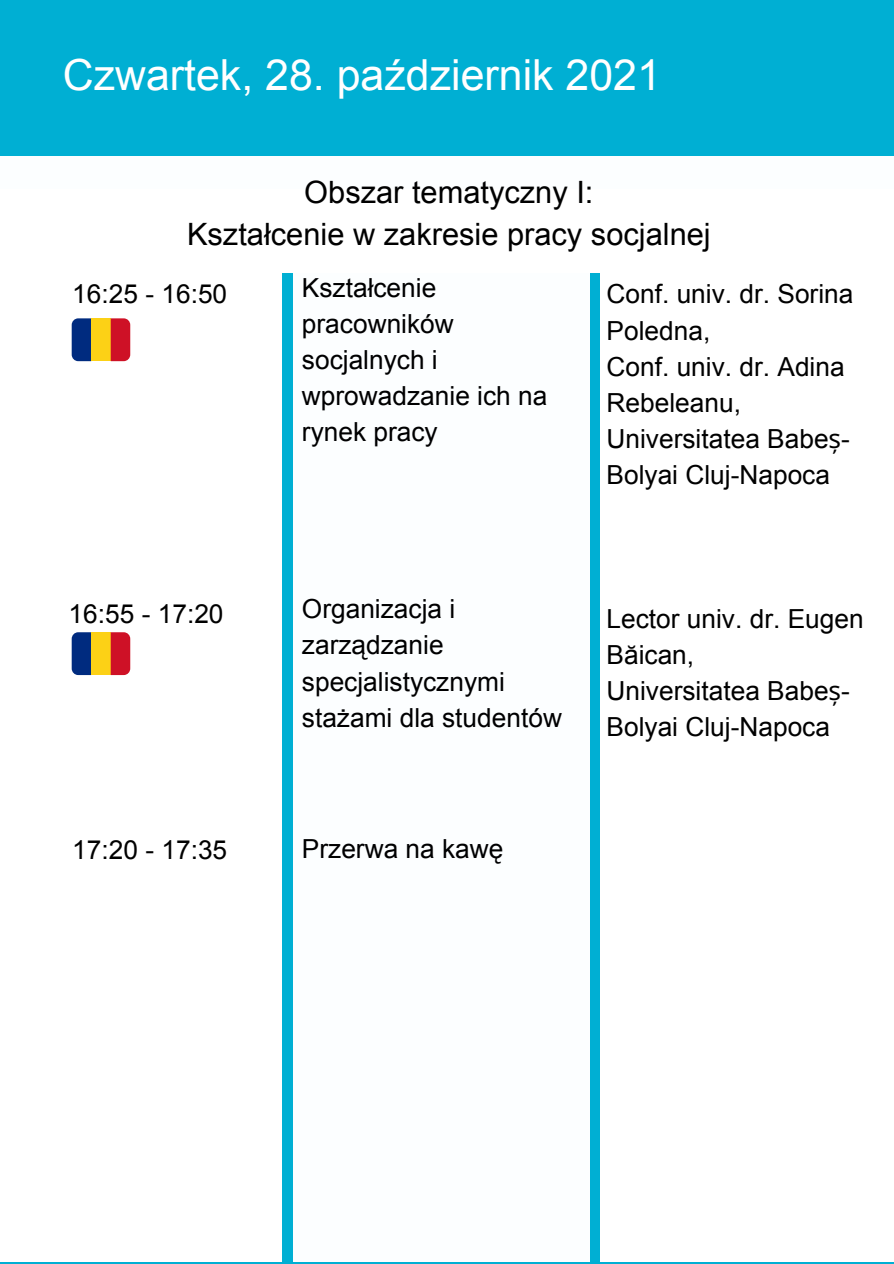
<style>
.page{position:relative;width:894px;height:1264px;background:#fff}
.page>*{position:absolute;margin:0;border:0;box-sizing:border-box;transform-origin:0 0}
.t1{font:42.9px "Arial";color:#fff}
.t2{font:30.75px "Arial";color:#000}
.t3{font:26.25px/36px "Arial";color:#000}
.s1{font-family:"Noto Sans"}
</style>
<div class="page">
<div style="left:0;top:0;width:893px;height:1263px;background:#00afd3"></div>
<div style="left:0;top:189px;width:281px;height:1072px;background:#fff"></div>
<div style="left:293px;top:189px;width:296px;height:1072px;background:#fcfeff"></div>
<div style="left:600px;top:189px;width:293px;height:1072px;background:#fff"></div>
<div style="left:0;top:156px;width:893px;height:47px;background:#fcfeff"></div>
<svg style="left:72px;top:318px;width:19px;height:43px"></svg>
<div style="left:91px;top:318px;width:20px;height:43px;background:#fcd116"></div>
<svg style="left:111px;top:318px;width:19px;height:43px"></svg>
<div style="left:0;top:189px;width:893px;height:84px;background:#fff"></div>
<svg style="left:72px;top:632px;width:19px;height:43px"></svg>
<div style="left:91px;top:632px;width:20px;height:43px;background:#fcd116"></div>
<svg style="left:111px;top:632px;width:19px;height:43px"></svg>
<p class="t1" style="left:63px;top:51px;width:599px">Czwartek, 28. październik 2021</p>
<p class="t2" style="left:304px;top:175px;width:290px">Obszar tematyczny I:</p>
<p class="t2" style="left:187px;top:217px;width:525px">Kształcenie w zakresie pracy socjalnej</p>
<p class="t3" style="left:72px;top:275px;width:156px">16:25 - 16:50</p>
<p class="t3" style="left:302px;top:270px;width:247px">Kształcenie pracowników socjalnych i wprowadzanie ich na rynek pracy</p>
<p class="t3" style="left:606px;top:276px;width:248px">Conf. univ. dr. Sorina<br>Poledna,</p>
<p class="t3" style="left:606px;top:348px;width:239px">Conf. univ. dr. Adina<br>Rebeleanu,</p>
<p class="t3" style="left:606px;top:420px;width:245px">Universitatea Babe<span class="s1">ș</span>-<br>Bolyai Cluj-Napoca</p>
<p class="t3" style="left:69px;top:595px;width:156px">16:55 - 17:20</p>
<p class="t3" style="left:302px;top:591px;width:261px">Organizacja i zarządzanie specjalistycznymi stażami dla studentów</p>
<p class="t3" style="left:606px;top:601px;width:258px">Lector univ. dr. Eugen<br>Băican,</p>
<p class="t3" style="left:606px;top:673px;width:245px">Universitatea Babe<span class="s1">ș</span>-<br>Bolyai Cluj-Napoca</p>
<p class="t3" style="left:72px;top:832px;width:156px">17:20 - 17:35</p>
<p class="t3" style="left:302px;top:831px;width:203px">Przerwa na kawę</p>
</div>
